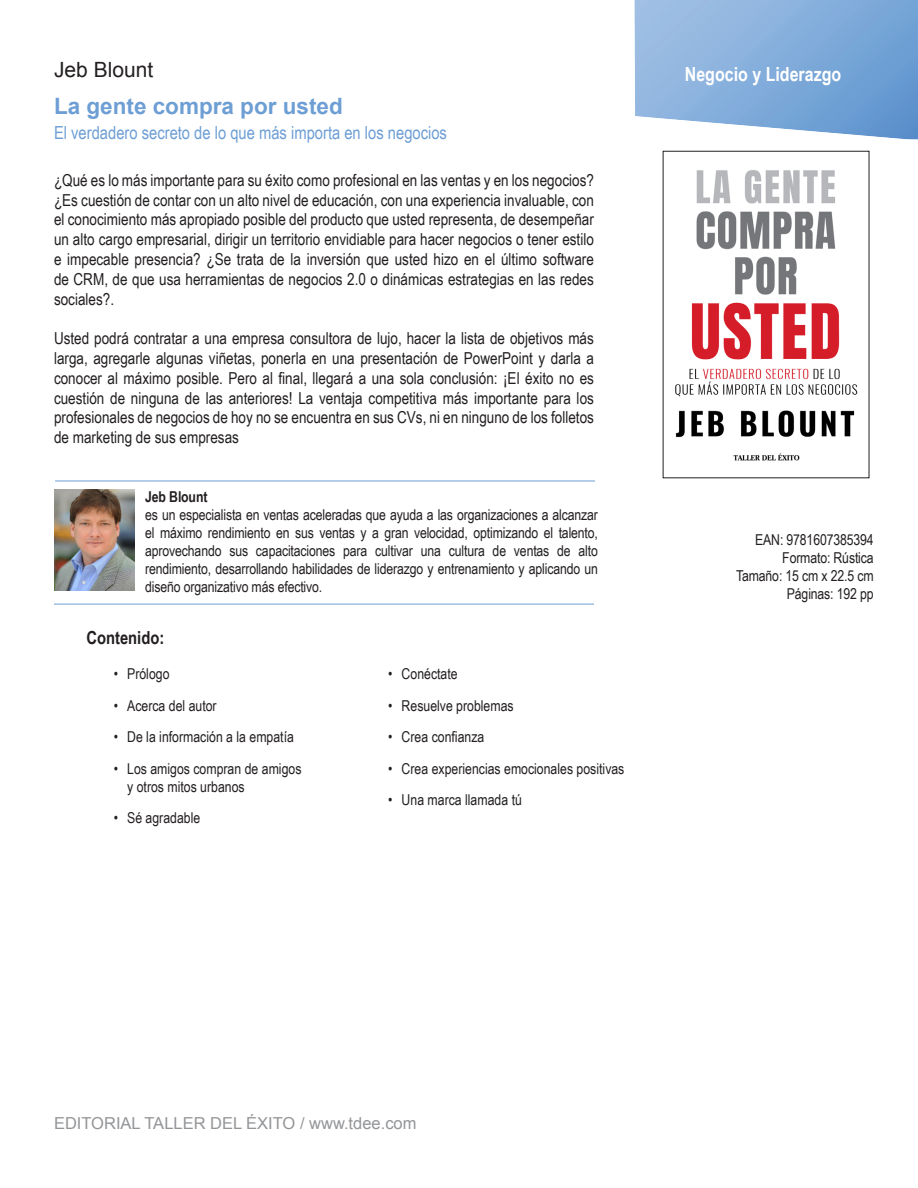
<style>
.page{position:relative;width:918px;height:1188px;background:#fff}
.page>*{position:absolute;margin:0;border:0;box-sizing:border-box;transform-origin:0 0}
.t1{font:700 22.5px "Arial";color:#6d9ed4}
.t2{font:21px "Arial";color:#231f20}
.t3{font:700 19.5px "Arial Narrow";color:#fff}
.t4{font:18px "Arial Narrow";color:#6d9ed4}
.t5{font:700 18px "Arial Narrow";color:#231f20}
.BODY{font:16.5px/19.8px "Arial Narrow";color:#231f20;text-align:justify}
.t6{font:16.5px "Arial";color:#939598}
.INFO_AUTORES{font:15px/18px "Arial Narrow";color:#231f20;text-align:justify}
.INFO_AUTORES-2{font:700 15px "Arial Narrow";letter-spacing:-.01em;color:#231f20}
</style>
<div class="page">
<img style="left:634px;top:0;width:284px;height:139px">
<img style="left:675px;top:170px;width:183px;height:291px">
<hr style="left:55px;top:481px;width:540px;height:1px;background:#6d9ed4">
<hr style="left:54px;top:604px;width:540px;height:1px;background:#6d9ed4">
<img style="left:54px;top:490px;width:80px;height:101px">
<p class="t2" style="left:54px;top:56px;width:101px">Jeb Blount</p>
<p class="t1" style="left:54px;top:91px;width:290px">La gente compra por usted</p>
<p class="t4" style="left:54px;top:123px;width:394px">El verdadero secreto de lo que más importa en los negocios</p>
<p class="BODY" style="left:54px;top:170px;width:541px">¿Qué es lo más importante para su éxito como profesional en las ventas y en los negocios? ¿Es cuestión de contar con un alto nivel de educación, con una experiencia invaluable, con el conocimiento más apropiado posible del producto que usted representa, de desempeñar un alto cargo empresarial, dirigir un territorio envidiable para hacer negocios o tener estilo e impecable presencia? ¿Se trata de la inversión que usted hizo en el último software de CRM, de que usa herramientas de negocios 2.0 o dinámicas estrategias en las redes sociales?.</p>
<p class="BODY" style="left:54px;top:329px;width:542px">Usted podrá contratar a una empresa consultora de lujo, hacer la lista de objetivos más larga, agregarle algunas viñetas, ponerla en una presentación de PowerPoint y darla a conocer al máximo posible. Pero al final, llegará a una sola conclusión: ¡El éxito no es cuestión de ninguna de las anteriores! La ventaja competitiva más importante para los profesionales de negocios de hoy no se encuentra en sus CVs, ni en ninguno de los folletos de marketing de sus empresas</p>
<p class="INFO_AUTORES-2" style="left:145px;top:488px;width:64px">Jeb Blount</p>
<p class="INFO_AUTORES" style="left:145px;top:505px;width:454px">es un especialista en ventas aceleradas que ayuda a las organizaciones a alcanzar el máximo rendimiento en sus ventas y a gran velocidad, optimizando el talento, aprovechando sus capacitaciones para cultivar una cultura de ventas de alto rendimiento, desarrollando habilidades de liderazgo y entrenamiento y aplicando un diseño organizativo más efectivo.</p>
<p class="t5" style="left:86px;top:627px;width:79px">Contenido:</p>
<p class="INFO_AUTORES" style="left:114px;top:665px;width:57px">• Prólogo</p>
<p class="INFO_AUTORES" style="left:114px;top:696px;width:105px">• Acerca del autor</p>
<p class="INFO_AUTORES" style="left:114px;top:728px;width:182px">• De la información a la empatía</p>
<p class="INFO_AUTORES" style="left:127px;top:759px;width:176px;text-indent:-14px">• Los amigos compran de amigos y otros mitos urbanos</p>
<p class="INFO_AUTORES" style="left:114px;top:809px;width:88px">• Sé agradable</p>
<p class="INFO_AUTORES" style="left:388px;top:665px;width:71px">• Conéctate</p>
<p class="INFO_AUTORES" style="left:388px;top:696px;width:127px">• Resuelve problemas</p>
<p class="INFO_AUTORES" style="left:388px;top:728px;width:98px">• Crea confianza</p>
<p class="INFO_AUTORES" style="left:388px;top:759px;width:238px">• Crea experiencias emocionales positivas</p>
<p class="INFO_AUTORES" style="left:388px;top:791px;width:135px">• Una marca llamada tú</p>
<p class="t3" style="left:685px;top:63px;width:158px">Negocio y Liderazgo</p>
<p class="INFO_AUTORES" style="left:755px;top:531px;width:120px">EAN: 9781607385394</p>
<p class="INFO_AUTORES" style="left:782px;top:549px;width:93px">Formato: Rústica</p>
<p class="INFO_AUTORES" style="left:736px;top:567px;width:139px">Tamaño: 15 cm x 22.5 cm</p>
<p class="INFO_AUTORES" style="left:787px;top:585px;width:88px">Páginas: 192 pp</p>
<p class="t6" style="left:54px;top:1113px;width:364px">EDITORIAL TALLER DEL ÉXITO / www.tdee.com</p>
</div>
